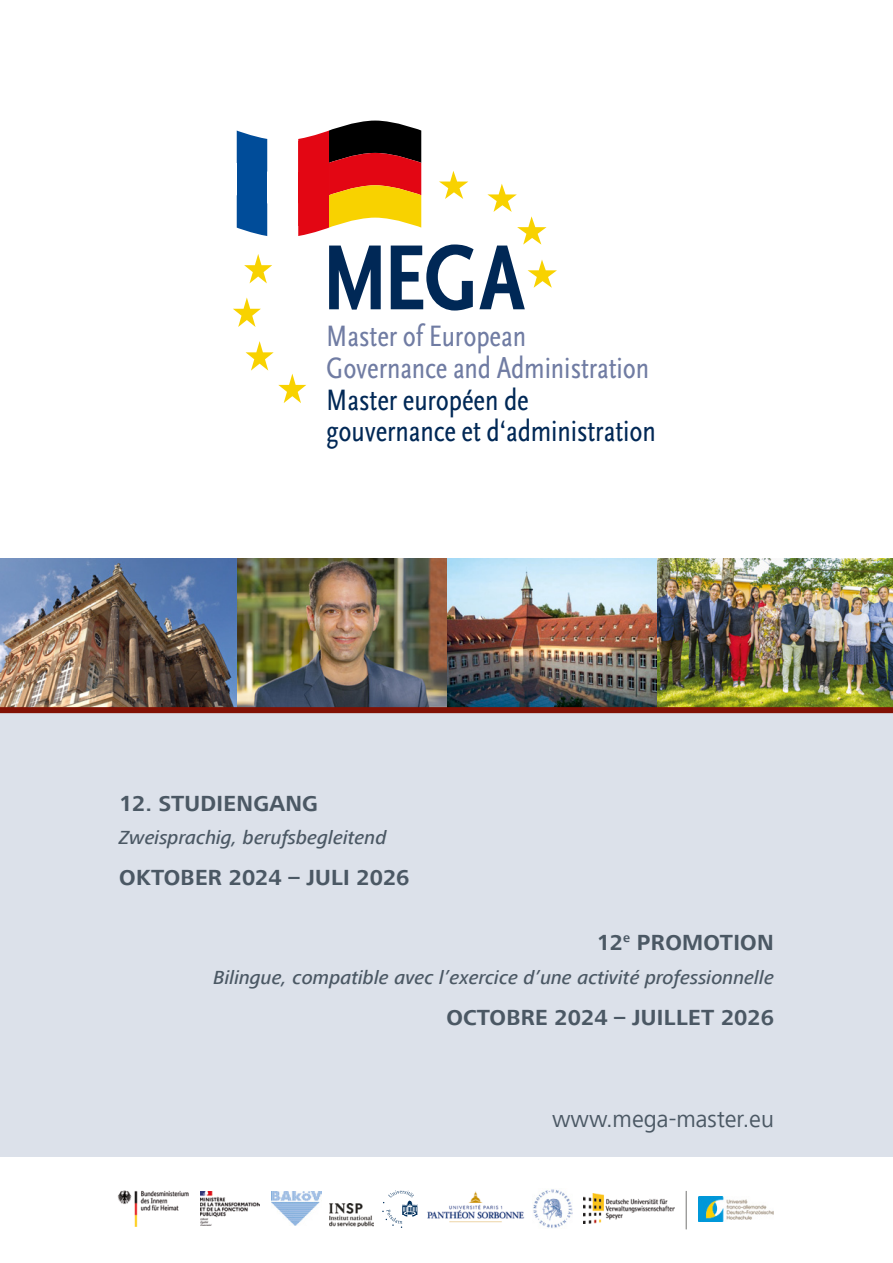
<style>
.page{position:relative;width:893px;height:1263px;background:#fff}
.page>*{position:absolute;margin:0;border:0;box-sizing:border-box;transform-origin:0 0}
.t1{font:700 96.6px "Scala Sans Cond";color:#002856;scale:.95 1}
.t2{font:30.9px/32px "Scala Sans Cond";letter-spacing:-.005em;color:#002856;scale:.95 1}
.t3{font:30.9px/31.8px "Scala Sans Cond";letter-spacing:-.005em;color:#707ca3;scale:.95 1}
.t4{font:24px "Frutiger Next LT";color:#4b5864}
.t5{font:700 22.5px "Frutiger Next LT";letter-spacing:.015em;color:#4b5864}
.t6{font:italic 500 19.5px "Frutiger Next LT";color:#4b5864}
</style>
<div class="page">
<svg style="left:382px;top:1190px;width:35px;height:38px"></svg>
<div style="left:0;top:697px;width:893px;height:460px;background:#dce1ea"></div>
<img style="left:0;top:558px;width:893px;height:149px">
<div style="left:0;top:707px;width:893px;height:6px;background:#821205"></div>
<svg style="left:244px;top:254px;width:28px;height:29px"></svg>
<svg style="left:233px;top:297px;width:28px;height:30px"></svg>
<svg style="left:246px;top:341px;width:60px;height:62px"></svg>
<svg style="left:237px;top:121px;width:184px;height:115px"></svg>
<svg style="left:439px;top:171px;width:29px;height:28px"></svg>
<svg style="left:487px;top:184px;width:59px;height:61px"></svg>
<svg style="left:528px;top:260px;width:29px;height:28px"></svg>
<img style="left:117px;top:1190px;width:72px;height:37px">
<img style="left:583px;top:1193px;width:91px;height:30px">
<img style="left:699px;top:1196px;width:75px;height:25px">
<img style="left:201px;top:1192px;width:59px;height:34px">
<img style="left:427px;top:1191px;width:98px;height:32px">
<img style="left:533px;top:1189px;width:39px;height:39px">
<img style="left:330px;top:1203px;width:43px;height:24px">
<img style="left:272px;top:1192px;width:49px;height:34px">
<div style="left:686px;top:1191px;width:1px;height:38px;border:1px solid #9d9d9c"></div>
<h1 class="t1" style="left:321px;top:226px;width:216px">MEGA</h1>
<h2 class="t3" style="left:326px;top:320px;width:341px">Master of European<br>Governance and Administration</h2>
<h2 class="t2" style="left:326px;top:384px;width:348px">Master européen de gouvernance et d‘administration</h2>
<p class="t5" style="left:119px;top:791px;width:200px">12. STUDIENGANG</p>
<p class="t6" style="left:119px;top:827px;width:269px">Zweisprachig, berufsbegleitend</p>
<p class="t5" style="left:119px;top:865px;width:292px">OKTOBER 2024 – JULI 2026</p>
<p class="t5" style="left:597px;top:929px;width:179px">12<sup>e</sup> PROMOTION</p>
<p class="t6" style="left:214px;top:966px;width:562px">Bilingue, compatible avec l’exercice d’une activité professionnelle</p>
<p class="t5" style="left:446px;top:1005px;width:329px">OCTOBRE 2024 – JUILLET 2026</p>
<p class="t4" style="left:552px;top:1106px;width:223px">www.mega-master.eu</p>
</div>
